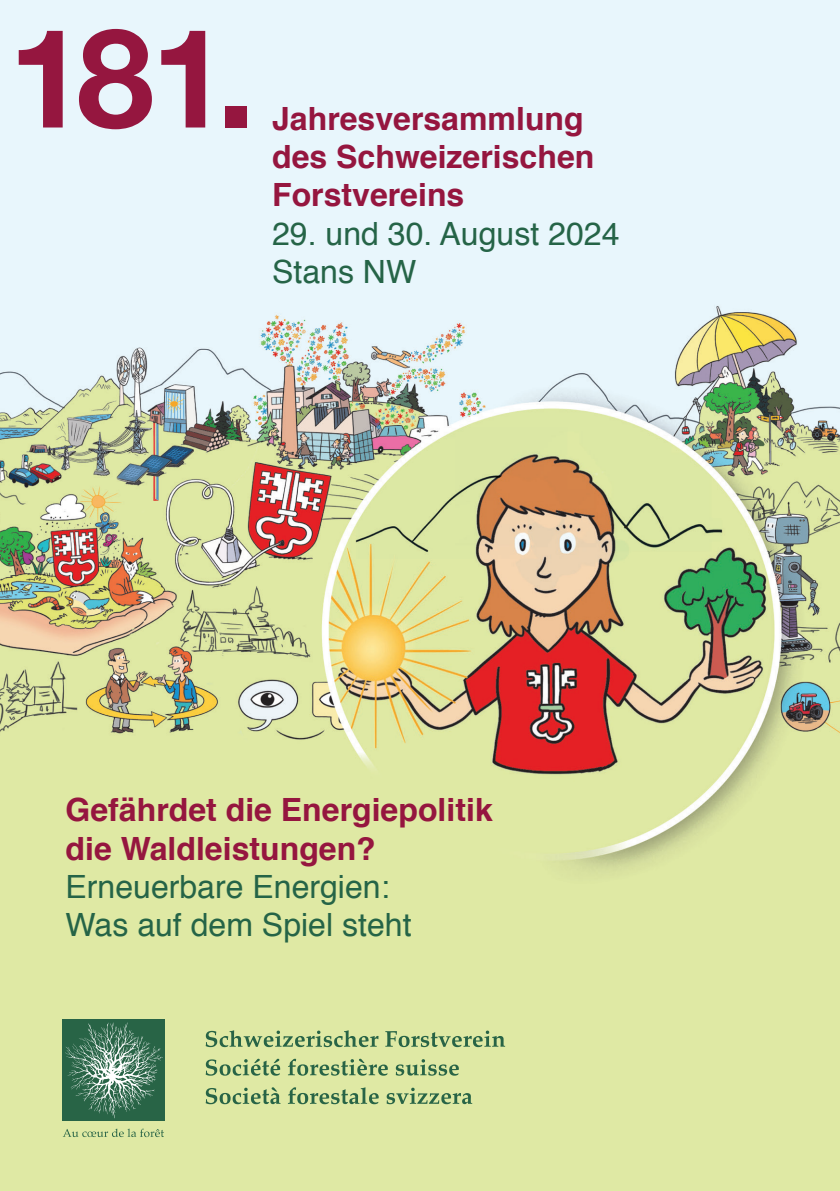
<style>
.page{position:relative;width:840px;height:1191px;background:#fff}
.page>*{position:absolute;margin:0;border:0;box-sizing:border-box;transform-origin:0 0}
.t1{font:700 138px "Helvetica Neue";color:#95163f}
.t2{font:700 32px/38.4px "Helvetica";color:#95163f}
.t3{font:32px/38.4px "Helvetica";color:#256447}
</style>
<div class="page">
<img style="left:0;top:0;width:839px;height:1191px">
<div style="left:62px;top:1019px;width:103px;height:101px;background:#286446"></div>
<svg style="left:205px;top:1030px;width:173px;height:17px;background:#a7c087"></svg>
<svg style="left:385px;top:1030px;width:120px;height:17px;background:#a7c087"></svg>
<svg style="left:205px;top:1058px;width:75px;height:17px"></svg>
<svg style="left:288px;top:1058px;width:99px;height:17px;background:#a7c087"></svg>
<svg style="left:395px;top:1059px;width:63px;height:16px"></svg>
<svg style="left:205px;top:1087px;width:75px;height:17px"></svg>
<svg style="left:288px;top:1087px;width:90px;height:17px;background:#a4be85"></svg>
<svg style="left:386px;top:1087px;width:86px;height:17px"></svg>
<svg style="left:63px;top:1128px;width:101px;height:9px"></svg>
<svg style="left:65px;top:1022px;width:98px;height:96px"></svg>
<h1 class="t1" style="left:9px;top:-30px;width:248px">181.</h1>
<p class="t2" style="left:272px;top:100px;width:323px">Jahresversammlung des Schweizerischen<br>Forstvereins</p>
<p class="t3" style="left:272px;top:215px;width:348px">29. und 30. August 2024<br>Stans NW</p>
<p class="t2" style="left:65px;top:791px;width:428px">Gefährdet die Energiepolitik die Waldleistungen?</p>
<p class="t3" style="left:65px;top:868px;width:347px">Erneuerbare Energien:<br>Was auf dem Spiel steht</p>
</div>
